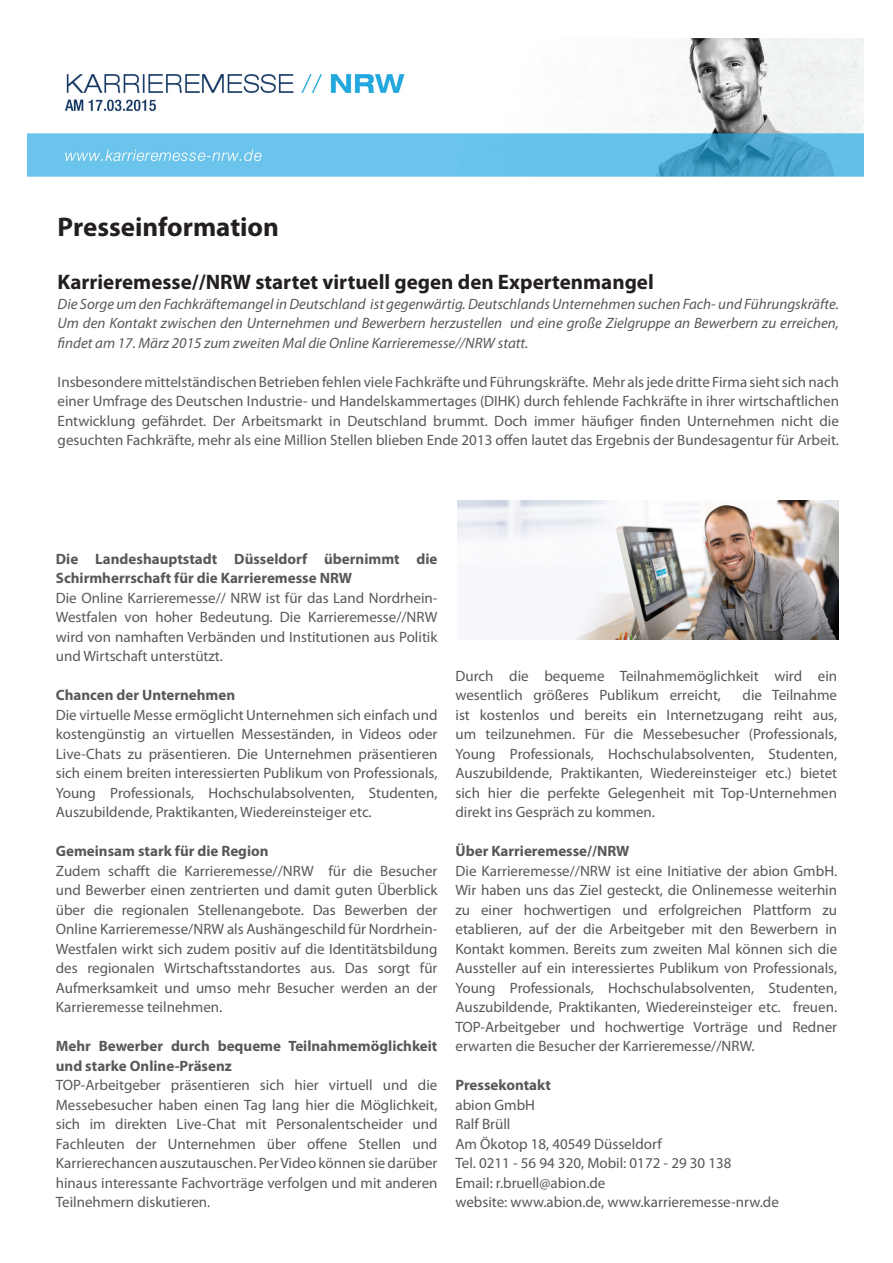
<style>
.page{position:relative;width:893px;height:1263px;background:#fff}
.page>*{position:absolute;margin:0;border:0;box-sizing:border-box;transform-origin:0 0}
.t1{font:700 27px "Myriad Pro";color:#231f20}
.t2{font:700 21px "Myriad Pro";color:#231f20}
.t3{font:15px/19.5px "Myriad Pro";color:#57585a;text-align:justify}
.t4{font:italic 15px/19.5px "Myriad Pro";color:#57585a;text-align:justify}
.t5{font:700 15px/19.5px "Myriad Pro";color:#57585a}
</style>
<div class="page">
<svg style="left:27px;top:38px;width:837px;height:139px"></svg>
<img style="left:457px;top:500px;width:382px;height:139px">
<h1 class="t1" style="left:58px;top:209px;width:223px">Presseinformation</h1>
<h2 class="t2" style="left:58px;top:268px;width:598px">Karrieremesse//NRW startet virtuell gegen den Expertenmangel</h2>
<p class="t4" style="left:58px;top:294px;width:783px">Die Sorge um den Fachkräftemangel in Deutschland ist gegenwärtig. Deutschlands Unternehmen suchen Fach- und Führungskräfte.<br>Um den Kontakt zwischen den Unternehmen und Bewerbern herzustellen und eine große Zielgruppe an Bewerbern zu erreichen, findet am 17. März 2015 zum zweiten Mal die Online Karrieremesse//NRW statt.</p>
<p class="t3" style="left:58px;top:372px;width:783px">Insbesondere mittelständischen Betrieben fehlen viele Fachkräfte und Führungskräfte. Mehr als jede dritte Firma sieht sich nach einer Umfrage des Deutschen Industrie- und Handelskammertages (DIHK) durch fehlende Fachkräfte in ihrer wirtschaftlichen Entwicklung gefährdet. Der Arbeitsmarkt in Deutschland brummt. Doch immer häufiger finden Unternehmen nicht die gesuchten Fachkräfte, mehr als eine Million Stellen blieben Ende 2013 offen lautet das Ergebnis der Bundesagentur für Arbeit.</p>
<p class="t5" style="left:56px;top:549px;width:383px">Die Landeshauptstadt Düsseldorf übernimmt die<br>Schirmherrschaft für die Karrieremesse NRW</p>
<p class="t3" style="left:56px;top:588px;width:383px">Die Online Karrieremesse// NRW ist für das Land Nordrhein-Westfalen von hoher Bedeutung. Die Karrieremesse//NRW wird von namhaften Verbänden und Institutionen aus Politik und Wirtschaft unterstützt.</p>
<p class="t5" style="left:56px;top:685px;width:181px">Chancen der Unternehmen</p>
<p class="t3" style="left:56px;top:705px;width:383px">Die virtuelle Messe ermöglicht Unternehmen sich einfach und kostengünstig an virtuellen Messeständen, in Videos oder Live-Chats zu präsentieren. Die Unternehmen präsentieren sich einem breiten interessierten Publikum von Professionals, Young Professionals, Hochschulabsolventen, Studenten, Auszubildende, Praktikanten, Wiedereinsteiger etc.</p>
<p class="t5" style="left:56px;top:841px;width:214px">Gemeinsam stark für die Region</p>
<p class="t3" style="left:56px;top:861px;width:383px">Zudem schafft die Karrieremesse//NRW für die Besucher und Bewerber einen zentrierten und damit guten Überblick über die regionalen Stellenangebote. Das Bewerben der Online Karrieremesse/NRW als Aushängeschild für Nordrhein-Westfalen wirkt sich zudem positiv auf die Identitätsbildung des regionalen Wirtschaftsstandortes aus. Das sorgt für Aufmerksamkeit und umso mehr Besucher werden an der Karrieremesse teilnehmen.</p>
<p class="t5" style="left:56px;top:1036px;width:383px">Mehr Bewerber durch bequeme Teilnahmemöglichkeit und starke Online-Präsenz</p>
<p class="t3" style="left:56px;top:1075px;width:383px">TOP-Arbeitgeber präsentieren sich hier virtuell und die Messebesucher haben einen Tag lang hier die Möglichkeit, sich im direkten Live-Chat mit Personalentscheider und Fachleuten der Unternehmen über offene Stellen und Karrierechancen auszutauschen. Per Video können sie darüber hinaus interessante Fachvorträge verfolgen und mit anderen Teilnehmern diskutieren.</p>
<p class="t3" style="left:455px;top:666px;width:383px">Durch die bequeme Teilnahmemöglichkeit wird ein wesentlich größeres Publikum erreicht,</p>
<p class="t3" style="left:455px;top:685px;width:383px;text-indent:287px">die Teilnahme ist kostenlos und bereits ein Internetzugang reiht aus, um teilzunehmen. Für die Messebesucher (Professionals, Young Professionals, Hochschulabsolventen, Studenten, Auszubildende, Praktikanten, Wiedereinsteiger etc.) bietet sich hier die perfekte Gelegenheit mit Top-Unternehmen direkt ins Gespräch zu kommen.</p>
<p class="t5" style="left:455px;top:841px;width:176px">Über Karrieremesse//NRW</p>
<p class="t3" style="left:455px;top:861px;width:383px">Die Karrieremesse//NRW ist eine Initiative der abion GmbH.<br>Wir haben uns das Ziel gesteckt, die Onlinemesse weiterhin zu einer hochwertigen und erfolgreichen Plattform zu etablieren, auf der die Arbeitgeber mit den Bewerbern in Kontakt kommen. Bereits zum zweiten Mal können sich die Aussteller auf ein interessiertes Publikum von Professionals, Young Professionals, Hochschulabsolventen, Studenten, Auszubildende, Praktikanten, Wiedereinsteiger etc. freuen.<br>TOP-Arbeitgeber und hochwertige Vorträge und Redner erwarten die Besucher der Karrieremesse//NRW.</p>
<p class="t5" style="left:455px;top:1075px;width:97px">Pressekontakt</p>
<p class="t3" style="left:455px;top:1095px;width:325px;text-align:left">abion GmbH<br>Ralf Brüll<br>Am Ökotop 18, 40549 Düsseldorf<br>Tel. 0211 - 56 94 320, Mobil: 0172 - 29 30 138<br>Email: r.bruell@abion.de<br>website: www.abion.de, www.karrieremesse-nrw.de</p>
</div>
